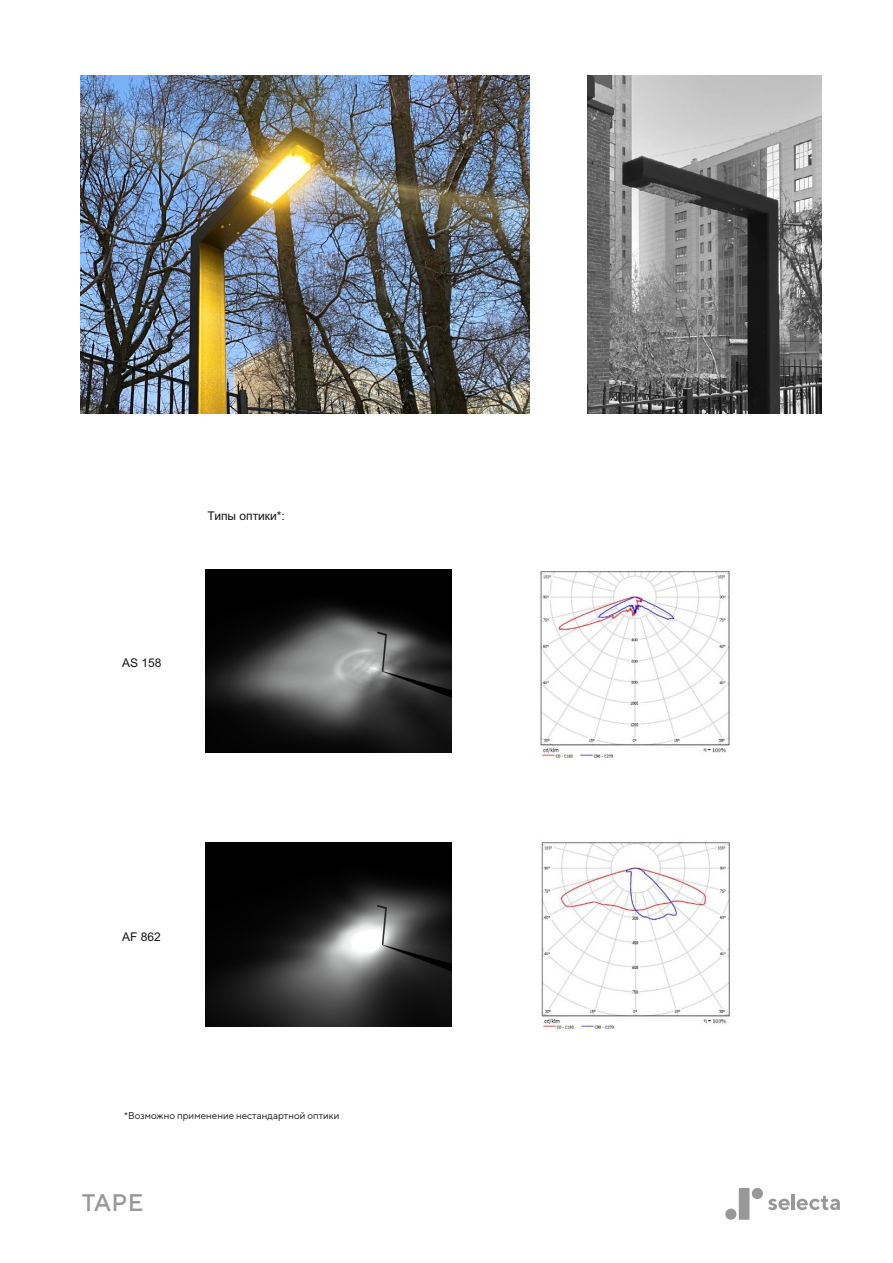
<style>
.page{position:relative;width:893px;height:1263px;background:#fff}
.page>*{position:absolute;margin:0;border:0;box-sizing:border-box;transform-origin:0 0}
.t1{font:500 24px "TT Norms";color:#989899}
.t2{font:12px "Arial";color:#151616}
.t3{font:9.9px "TT Norms";color:#151616}
</style>
<div class="page">
<svg style="left:725px;top:1188px;width:65px;height:32px"></svg>
<hr style="left:792px;top:1194px;width:3px;height:16px;background:#989899">
<svg style="left:796px;top:1196px;width:44px;height:14px"></svg>
<img style="left:80px;top:75px;width:450px;height:338px">
<img style="left:587px;top:75px;width:235px;height:338px">
<img style="left:206px;top:843px;width:246px;height:183px">
<img style="left:206px;top:570px;width:246px;height:183px">
<img style="left:538px;top:842px;width:192px;height:189px">
<img style="left:540px;top:571px;width:190px;height:187px">
<p class="t2" style="left:208px;top:511px;width:79px">Типы оптики*:</p>
<p class="t2" style="left:122px;top:658px;width:41px">AS 158</p>
<p class="t2" style="left:122px;top:932px;width:40px">AF 862</p>
<p class="t3" style="left:124px;top:1110px;width:217px">*Возможно применение нестандартной оптики</p>
<h1 class="t1" style="left:82px;top:1188px;width:63px">TAPE</h1>
</div>
